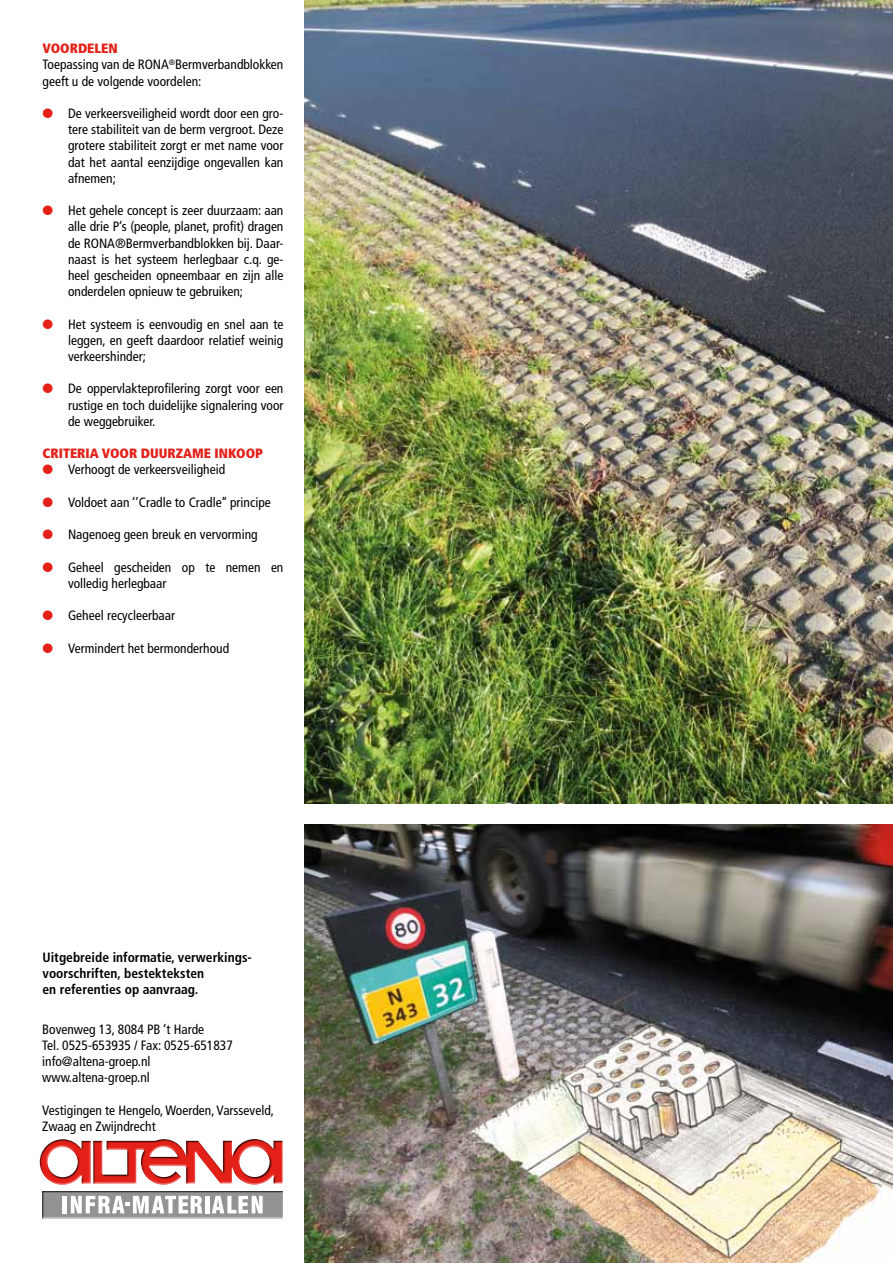
<style>
.page{position:relative;width:893px;height:1263px;background:#fff}
.page>*{position:absolute;margin:0;border:0;box-sizing:border-box;transform-origin:0 0}
.t1{font:condensed 13.5px/16.2px "Frutiger";color:#000}
.t2{font:700 condensed 13.5px/16.2px "Frutiger";color:#000}
.t3{font:900 condensed 13.5px "Frutiger";color:#e32119}
.s1{font-weight:900;color:#e32119}
.s2{color:#e32119}
</style>
<div class="page">
<div style="left:37px;top:1136px;width:249px;height:84px;background:#000;opacity:.75"></div>
<img style="left:305px;top:0;width:588px;height:804px">
<img style="left:305px;top:825px;width:588px;height:438px">
<p class="t1" style="left:43px;top:41px;width:242px"><span class="s1">VOORDELEN<br></span>Toepassing van de RONA<sup>®</sup>Bermverbandblokken geeft u de volgende voordelen:</p>
<p class="t1" style="left:68px;top:105px;width:217px;text-align:justify;text-indent:-26px"><span class="s2">●</span> De verkeersveiligheid wordt door een gro&shy;tere stabiliteit van de berm vergroot. Deze grotere stabiliteit zorgt er met name voor dat het aantal eenzijdige ongevallen kan afnemen;</p>
<p class="t1" style="left:68px;top:203px;width:217px;text-align:justify;text-indent:-26px"><span class="s2">●</span> Het gehele concept is zeer duurzaam: aan alle drie P’s (people, planet, profit) dragen de RONA®Bermverbandblokken bij. Daar&shy;naast is het systeem herlegbaar c.q. ge&shy;heel gescheiden opneembaar en zijn alle onderdelen opnieuw te gebruiken;</p>
<p class="t1" style="left:68px;top:316px;width:217px;text-align:justify;text-indent:-26px"><span class="s2">●</span> Het systeem is eenvoudig en snel aan te leggen, en geeft daardoor relatief weinig verkeershinder;</p>
<p class="t1" style="left:68px;top:381px;width:217px;text-align:justify;text-indent:-26px"><span class="s2">●</span> De oppervlakteprofilering zorgt voor een rustige en toch duidelijke signalering voor de weggebruiker.</p>
<p class="t3" style="left:43px;top:445px;width:222px">CRITERIA VOOR DUURZAME INKOOP</p>
<p class="t1" style="left:43px;top:462px;width:184px"><span class="s2">●</span> Verhoogt de verkeersveiligheid</p>
<p class="t1" style="left:43px;top:494px;width:230px"><span class="s2">●</span> Voldoet aan ‘’Cradle to Cradle’’ principe</p>
<p class="t1" style="left:43px;top:527px;width:217px"><span class="s2">●</span> Nagenoeg geen breuk en vervorming</p>
<p class="t1" style="left:68px;top:559px;width:217px;text-indent:-26px"><span class="s2">●</span> Geheel gescheiden op te nemen en volledig herlegbaar</p>
<p class="t1" style="left:43px;top:608px;width:134px"><span class="s2">●</span> Geheel recycleerbaar</p>
<p class="t1" style="left:43px;top:640px;width:188px"><span class="s2">●</span> Vermindert het bermonderhoud</p>
<p class="t2" style="left:43px;top:949px;width:211px">Uitgebreide informatie, verwerkings&shy;voorschriften, bestekteksten<br>en referenties op aanvraag.</p>
<p class="t1" style="left:42px;top:1021px;width:192px">Bovenweg 13, 8084 PB ‘t Harde<br>Tel. 0525-653935 / Fax: 0525-651837 info@altena-groep.nl www.altena-groep.nl</p>
<p class="t1" style="left:42px;top:1102px;width:233px">Vestigingen te Hengelo, Woerden, Varsseveld,<br>Zwaag en Zwijndrecht</p>
</div>
